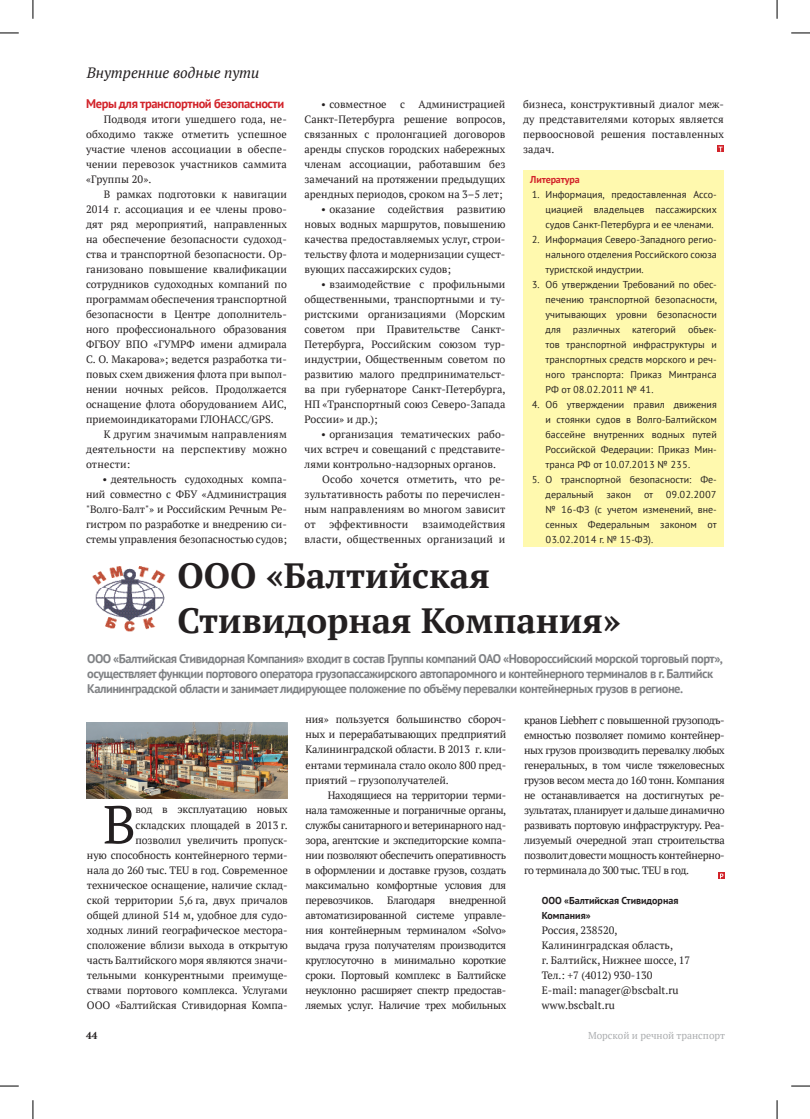
<style>
.page{position:relative;width:810px;height:1119px;background:#fff}
.page>*{position:absolute;margin:0;border:0;box-sizing:border-box;transform-origin:0 0}
.t1{font:53.5px "PT Serif";color:#231f20}
.t2{font:700 35px/45px "PT Serif";color:#231f20}
.t3{font:italic 15px "PT Serif";color:#231f20}
.t4{font:700 12.5px/15px "PT Sans";letter-spacing:-.04em;color:#808285}
.t5{font:700 12.5px "PT Sans";letter-spacing:-.03em;color:#d2232a}
.t6{font:10.62px/15px "PT Serif";letter-spacing:-.01em;color:#231f20;text-align:justify}
.t7{font:10.62px/15px "PT Serif";letter-spacing:.01em;color:#231f20;text-align:right}
.t8{font:10.62px "PT Serif";letter-spacing:-.03em;color:#231f20}
.t9{font:10px/15px "PT Sans";color:#231f20;text-align:justify}
.t10{font:700 10px/15px "PT Sans";color:#231f20}
.t11{font:10px "PT Serif";color:#acaeb0}
.t12{font:700 10px "PT Sans";letter-spacing:-.01em;color:#d2232a}
.t13{font:700 10px "PT Serif";color:#231f20}
.s1{color:#acaeb0}
</style>
<div class="page">
<div style="left:523px;top:170px;width:201px;height:377px;background:#fff9ae"></div>
<svg style="left:717px;top:146px;width:7px;height:6px"></svg>
<svg style="left:719px;top:147px;width:4px;height:5px"></svg>
<img style="left:87px;top:722px;width:201px;height:76px">
<img style="left:92px;top:566px;width:74px;height:66px">
<svg style="left:718px;top:872px;width:7px;height:7px"></svg>
<svg style="left:720px;top:873px;width:3px;height:5px"></svg>
<svg style="left:0;top:32px;width:19px;height:2px"></svg>
<svg style="left:791px;top:32px;width:19px;height:2px"></svg>
<svg style="left:0;top:1085px;width:19px;height:1px"></svg>
<svg style="left:791px;top:1085px;width:19px;height:1px"></svg>
<svg style="left:32px;top:0;width:2px;height:19px"></svg>
<svg style="left:32px;top:1100px;width:2px;height:18px"></svg>
<svg style="left:776px;top:0;width:2px;height:19px"></svg>
<svg style="left:776px;top:1100px;width:2px;height:18px"></svg>
<h3 class="t3" style="left:87px;top:63px;width:174px">Внутренние водные пути</h3>
<p class="t5" style="left:86px;top:95px;width:200px">Меры для транспортной безопасности</p>
<p class="t6" style="left:86px;top:112px;width:202px;text-indent:18px">Подводя итоги ушедшего года, не&shy;обходимо также отметить успешное участие членов ассоциации в обеспе&shy;чении перевозок участников саммита «Группы 20».</p>
<p class="t6" style="left:86px;top:187px;width:202px;text-indent:18px">В рамках подготовки к навигации 2014 г. ассоциация и ее члены прово&shy;дят ряд мероприятий, направленных на обеспечение безопасности судоход&shy;ства и транспортной безопасности. Ор&shy;ганизовано повышение квалификации сотрудников судоходных компаний по программам обеспечения транспортной безопасности в Центре дополнитель&shy;ного профессионального образования ФГБОУ ВПО «ГУМРФ имени адмирала С. О. Макарова»; ведется разработка ти&shy;повых схем движения флота при выпол&shy;нении ночных рейсов. Продолжается оснащение флота оборудованием АИС, приемоиндикаторами ГЛОНАСС/GPS.</p>
<p class="t6" style="left:86px;top:427px;width:202px;text-indent:18px">К другим значимым направлениям деятельности на перспективу можно отнести:</p>
<p class="t6" style="left:86px;top:472px;width:202px;text-indent:16px">• деятельность судоходных компа&shy;ний совместно с ФБУ «Администрация "Волго-Балт"» и Российским Речным Ре&shy;гистром по разработке и внедрению си&shy;стемы управления безопасностью судов;</p>
<p class="t6" style="left:305px;top:97px;width:202px;text-indent:114px">Администрацией Санкт-Петербурга решение вопросов, связанных с пролонгацией договоров аренды спусков городских набережных членам ассоциации, работавшим без замечаний на протяжении предыдущих арендных периодов, сроком на 3–5 лет;</p>
<p class="t6" style="left:305px;top:202px;width:202px;text-indent:16px">• оказание содействия развитию новых водных маршрутов, повышению качества предоставляемых услуг, строи&shy;тельству флота и модернизации сущест&shy;вующих пассажирских судов;</p>
<p class="t6" style="left:305px;top:277px;width:202px;text-indent:16px">• взаимодействие с профильными общественными, транспортными и ту&shy;ристскими организациями (Морским советом при Правительстве Санкт-Петербурга, Российским союзом тур&shy;индустрии, Общественным советом по развитию малого предпринимательст&shy;ва при губернаторе Санкт-Петербурга, НП «Транспортный союз Северо-Запада России» и др.);</p>
<p class="t6" style="left:321px;top:427px;width:186px">• организация тематических рабо-</p>
<p class="t6" style="left:305px;top:442px;width:202px">чих встреч и совещаний с представите-</p>
<p class="t6" style="left:305px;top:457px;width:193px">лями контрольно-надзорных органов.</p>
<p class="t7" style="left:322px;top:472px;width:185px">Особо хочется отметить, что ре-</p>
<p class="t7" style="left:305px;top:487px;width:202px">зультативность работы по перечислен-</p>
<p class="t7" style="left:305px;top:502px;width:202px">ным направлениям во многом зависит</p>
<p class="t6" style="left:305px;top:517px;width:13px">от</p>
<p class="t7" style="left:329px;top:517px;width:81px">эффективности</p>
<p class="t6" style="left:321px;top:97px;width:67px">• совместное</p>
<p class="t6" style="left:400px;top:97px;width:6px">с</p>
<p class="t7" style="left:305px;top:517px;width:202px">взаимодействия<br>власти, общественных организаций и</p>
<p class="t6" style="left:523px;top:97px;width:202px">бизнеса, конструктивный диалог меж&shy;ду представителями которых является первоосновой решения поставленных задач.</p>
<p class="t12" style="left:530px;top:173px;width:51px">Литература</p>
<p class="t9" style="left:546px;top:187px;width:173px;text-indent:-14px">1. Информация, предоставленная Ассо&shy;циацией владельцев пассажирских судов Санкт-Петербурга и ее членами.</p>
<p class="t9" style="left:546px;top:232px;width:173px;text-indent:-14px">2. Информация Северо-Западного регио&shy;нального отделения Российского союза туристской индустрии.</p>
<p class="t9" style="left:546px;top:277px;width:173px;text-indent:-14px">3. Об утверждении Требований по обес&shy;печению транспортной безопасности, учитывающих уровни безопасности для различных категорий объек&shy;тов транспортной инфраструктуры и транспортных средств морского и реч&shy;ного транспорта: Приказ Минтранса РФ от 08.02.2011 № 41.</p>
<p class="t9" style="left:546px;top:397px;width:173px;text-indent:-14px">4. Об утверждении правил движения и стоянки судов в Волго-Балтийском бассейне внутренних водных путей Российской Федерации: Приказ Мин&shy;транса РФ от 10.07.2013 № 235.</p>
<p class="t9" style="left:546px;top:472px;width:173px;text-indent:-14px">5. О транспортной безопасности: Фе&shy;деральный</p>
<p class="t9" style="left:546px;top:487px;width:173px;text-indent:120px">09.02.2007 № 16-ФЗ (с учетом изменений, вне&shy;сенных Федеральным законом от 03.02.2014 г. № 15-ФЗ).</p>
<p class="t9" style="left:606px;top:487px;width:26px">закон</p>
<p class="t9" style="left:644px;top:487px;width:11px">от</p>
<h2 class="t2" style="left:177px;top:552px;width:445px;text-indent:89px">«Балтийская<br>Стивидорная Компания»</h2>
<p class="t4" style="left:87px;top:651px;width:637px">ООО «Балтийская Стивидорная Компания» входит в состав Группы компаний ОАО «Новороссийский морской торговый порт», осуществляет функции портового оператора грузопассажирского автопаромного и контейнерного терминалов в г. Балтийск<br>Калининградской области и занимает лидирующее положение по объёму перевалки контейнерных грузов в регионе.</p>
<h2 class="t2" style="left:177px;top:552px;width:27px">ООО</h2>
<h1 class="t1" style="left:103px;top:789px;width:34px">В</h1>
<p class="t6" style="left:87px;top:802px;width:202px;text-align:right">вод в эксплуатацию новых складских площадей в 2013 г. позволил увеличить пропуск-<br>ную способность контейнерного терми&shy;нала до 260 тыс. TEU в год. Современное техническое оснащение, наличие склад&shy;ской территории 5,6 га, двух причалов общей длиной 514 м, удобное для судо&shy;ходных линий географическое местора&shy;сположение вблизи выхода в открытую часть Балтийского моря являются значи&shy;тельными конкурентными преимуще&shy;ствами портового комплекса. Услугами ООО «Балтийская Стивидорная Компа-</p>
<p class="t6" style="left:305px;top:712px;width:202px">ния» пользуется большинство сбороч&shy;ных и перерабатывающих предприятий Калининградской области. В 2013 г. кли&shy;ентами терминала стало около 800 пред&shy;приятий – грузополучателей.</p>
<p class="t6" style="left:305px;top:787px;width:202px;text-indent:22px">Находящиеся на территории терми&shy;нала таможенные и пограничные органы, службы санитарного и ветеринарного над&shy;зора, агентские и экспедиторские компа&shy;нии позволяют обеспечить оперативность в оформлении и доставке грузов, создать максимально комфортные условия для перевозчиков.</p>
<p class="t6" style="left:305px;top:892px;width:202px;text-indent:144px">внедренной автоматизированной системе управле&shy;ния контейнерным терминалом «Solvo» выдача груза получателям производится круглосуточно в минимально короткие сроки. Портовый комплекс в Балтийске неуклонно расширяет спектр предостав&shy;ляемых услуг. Наличие трех мобильных</p>
<p class="t8" style="left:387px;top:892px;width:50px">Благодаря</p>
<p class="t6" style="left:524px;top:712px;width:202px">кранов Liebherr с повышенной грузоподъ&shy;емностью позволяет помимо контейнер&shy;ных грузов производить перевалку любых генеральных, в том числе тяжеловесных грузов весом места до 160 тонн. Компания не останавливается на достигнутых ре&shy;зультатах, планирует и дальше динамично развивать портовую инфраструктуру. Реа&shy;лизуемый очередной этап строительства позволит довести мощность контейнерно&shy;го терминала до 300 тыс. TEU в год.</p>
<p class="t10" style="left:542px;top:892px;width:138px">ООО «Балтийская Стивидорная<br>Компания»</p>
<p class="t6" style="left:542px;top:922px;width:150px;text-align:left">Россия, 238520,<br>Калининградская область,<br>г. Балтийск, Нижнее шоссе, 17<br>Тел.: +7 (4012) 930-130<br>E-mail: manager@bscbalt.ru www.bscbalt.ru</p>
<p class="t13" style="left:86px;top:1028px;width:18px">44 <span class="s1">-</span></p>
<p class="t11" style="left:588px;top:1028px;width:138px">Морской и речной транспорт</p>
</div>
